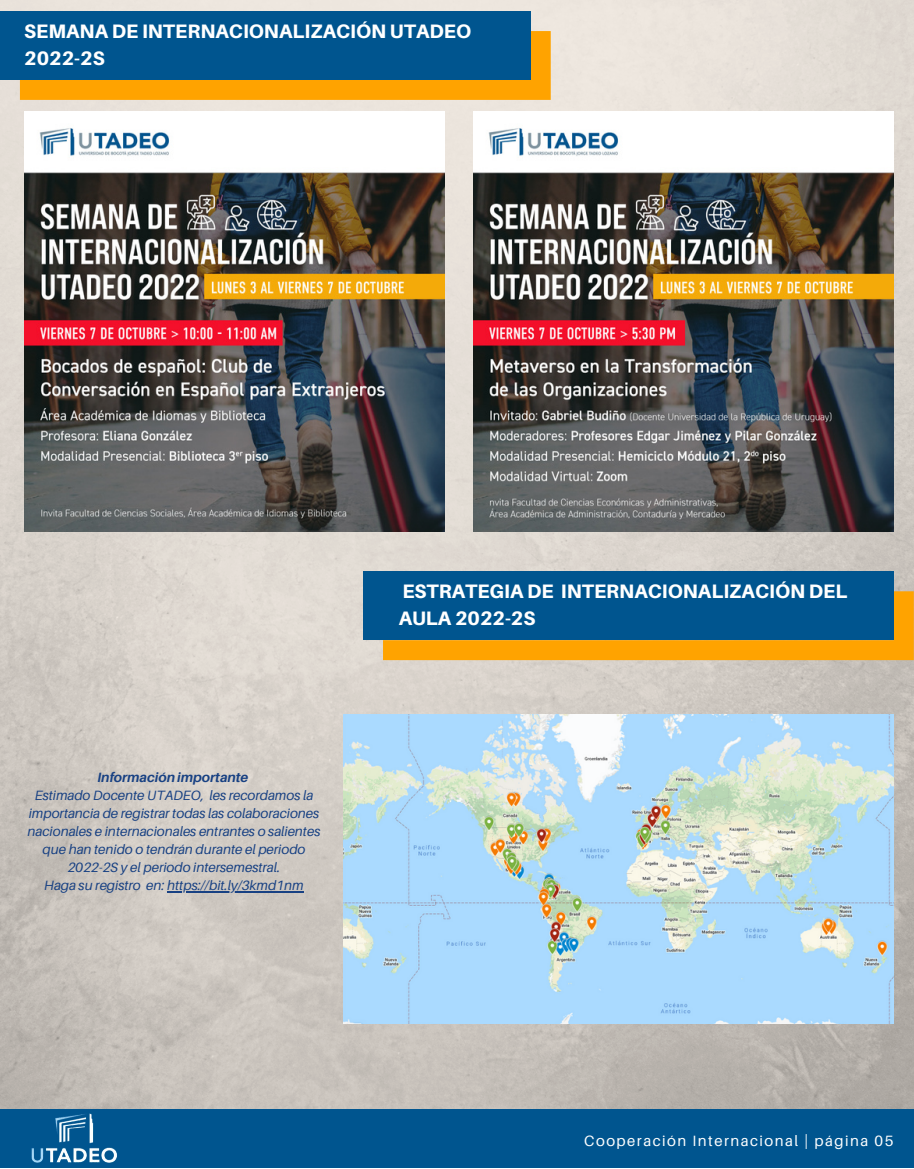
<style>
.page{position:relative;width:914px;height:1169px;background:#fff}
.page>*{position:absolute;margin:0;border:0;box-sizing:border-box;transform-origin:0 0}
.t1{font:800 19.5px/27px "Aileron";color:#fff}
.t2{font:14.85px "Aileron";letter-spacing:.1em;color:#fff}
.t3{font:italic 13.5px/18px "Aileron";color:#184183;text-align:center}
.t4{font:italic 700 13.5px "Aileron";color:#184183}
</style>
<div class="page">
<img style="left:0;top:0;width:914px;height:1167px">
<div style="left:0;top:1109px;width:913px;height:58px;background:#00558f"></div>
<div style="left:383px;top:591px;width:531px;height:69px;background:#ffa300"></div>
<div style="left:363px;top:571px;width:531px;height:69px;background:#00558f"></div>
<img style="left:24px;top:1102px;width:99px;height:61px">
<img style="left:343px;top:715px;width:551px;height:309px">
<div style="left:20px;top:31px;width:531px;height:69px;background:#ffa300"></div>
<div style="left:0;top:11px;width:531px;height:69px;background:#00558f"></div>
<img style="left:473px;top:112px;width:421px;height:420px">
<img style="left:24px;top:112px;width:421px;height:420px">
<hr style="left:167px;top:891px;width:137px;height:1px;background:#184183">
<h1 class="t1" style="left:24px;top:17px;width:448px">SEMANA DE INTERNACIONALIZACIÓN UTADEO<br>2022-2S</h1>
<p class="t4" style="left:97px;top:769px;width:152px">Información importante</p>
<p class="t3" style="left:28px;top:786px;width:294px">Estimado Docente UTADEO, les recordamos la importancia de registrar todas las colaboraciones nacionales e internacionales entrantes o salientes que han tenido o tendrán durante el periodo 2022-2S y el periodo intersemestral.<br>Haga su registro en: https://bit.ly/3kmd1nm</p>
<h1 class="t1" style="left:399px;top:577px;width:450px">ESTRATEGIA DE INTERNACIONALIZACIÓN DEL<br>AULA 2022-2S</h1>
<p class="t2" style="left:584px;top:1131px;width:310px">Cooperación Internacional | página 05</p>
</div>
